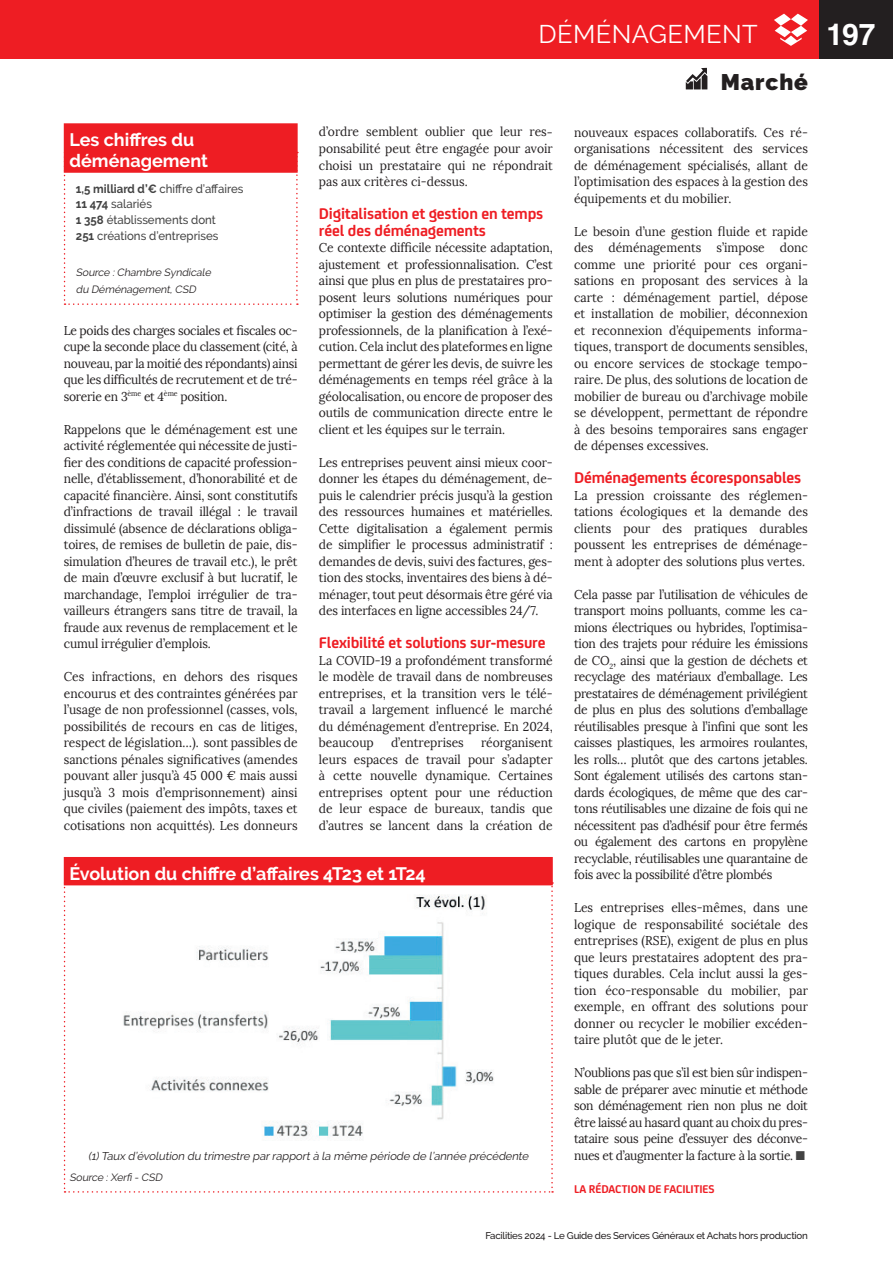
<style>
.page{position:relative;width:893px;height:1263px;background:#fff}
.page>*{position:absolute;margin:0;border:0;box-sizing:border-box;transform-origin:0 0}
.t1{font:700 30px "Helvetica LT Std";color:#fff}
.t2{font:25.5px "Raleway";letter-spacing:.015em;color:#fff}
.t3{font:900 22.5px "Raleway";letter-spacing:.04em;color:#231f20}
.t4{font:700 18px/21px "Raleway";color:#fff}
.t5{font:700 16.5px/16.5px "FS Joey";letter-spacing:-.01em;color:#ee1d23}
.t6{font:12.75px/16.5px "Lora";letter-spacing:-.005em;color:#231f20;text-align:justify;scale:.95 1}
.t7{font:500 12px/15.8px "Raleway";color:#434343;scale:.95 1}
.t8{font:700 12px "FS Joey";letter-spacing:-.01em;color:#ee1d23}
.t9{font:italic 11.25px "Raleway";color:#231f20}
.t10{font:italic 10.5px/16.5px "Raleway";color:#231f20}
.t11{font:500 9.75px "Raleway";letter-spacing:-.025em;color:#231f20}
.s1{font-weight:700}
.s2{color:#434343}
</style>
<div class="page">
<div style="left:819px;top:0;width:74px;height:58px;background:#231f20"></div>
<div style="left:0;top:0;width:819px;height:58px;background:#ee1d23"></div>
<svg style="left:686px;top:68px;width:21px;height:21px"></svg>
<svg style="left:774px;top:14px;width:34px;height:32px"></svg>
<svg style="left:64px;top:174px;width:234px;height:131px"></svg>
<div style="left:65px;top:124px;width:232px;height:48px;background:#ee1d23"></div>
<div style="left:64px;top:123px;width:234px;height:50px;border:2px solid #ee1d23"></div>
<svg style="left:64px;top:885px;width:489px;height:308px"></svg>
<div style="left:65px;top:858px;width:487px;height:27px;background:#ee1d23"></div>
<div style="left:64px;top:857px;width:489px;height:28px;border:2px solid #ee1d23"></div>
<h2 class="t2" style="left:539px;top:19px;width:221px">DÉMÉNAGEMENT</h2>
<h3 class="t4" style="left:70px;top:129px;width:140px">Les chiffres du déménagement</h3>
<p class="t7" style="left:76px;top:180px;width:178px"><span class="s1">1,5 milliard d’€</span> chiffre d’affaires<br><span class="s1">11 474</span> salariés<br><span class="s1">1 358</span> établissements dont<br><span class="s1">251</span> créations d’entreprises</p>
<p class="t10" style="left:76px;top:264px;width:139px">Source :Chambre Syndicale du -Déménagement, CSD</p>
<p class="t6" style="left:64px;top:322px;width:248px">Le poids des charges sociales et fiscales oc&shy;cupe la seconde place du classement (cité, à nouveau, par la moitié des répondants) ainsi que les difficultés de recrutement et de tré&shy;sorerie en 3<sup>ème</sup> et 4<sup>ème</sup> position.</p>
<p class="t6" style="left:64px;top:421px;width:248px">Rappelons que le déménagement est une activité réglementée qui nécessite de justi&shy;fier des conditions de capacité profession&shy;nelle, d’établissement, d’honorabilité et de capacité financière. Ainsi, sont constitutifs d’infractions de travail illégal : le travail dissimulé (absence de déclarations obliga&shy;toires, de remises de bulletin de paie, dis&shy;simulation d’heures de travail etc.), le prêt de main d’œuvre exclusif à but lucratif, le marchandage, l’emploi irrégulier de tra&shy;vailleurs étrangers sans titre de travail, la fraude aux revenus de remplacement et le cumul irrégulier d’emplois.</p>
<p class="t6" style="left:64px;top:668px;width:248px">Ces infractions, en dehors des risques encourus et des contraintes générées par l’usage de non professionnel (casses, vols, possibilités de recours en cas de litiges, respect de législation…). sont passibles de sanctions pénales significatives (amendes pouvant aller jusqu’à 45 000 € mais aussi jusqu’à 3 mois d’emprisonnement) ainsi que civiles (paiement des impôts, taxes et cotisations non acquittés). Les donneurs</p>
<p class="t6" style="left:319px;top:124px;width:248px">d’ordre semblent oublier que leur res&shy;ponsabilité peut être engagée pour avoir choisi un prestataire qui ne répondrait pas aux critères ci-dessus.</p>
<p class="t5" style="left:319px;top:204px;width:226px">Digitalisation et gestion en temps réel des déménagements</p>
<p class="t6" style="left:319px;top:239px;width:248px">Ce contexte difficile nécessite adaptation, ajustement et professionnalisation. C’est ainsi que plus en plus de prestataires pro&shy;posent leurs solutions numériques pour optimiser la gestion des déménagements professionnels, de la planification à l’exé&shy;cution. Cela inclut des plateformes en ligne permettant de gérer les devis, de suivre les déménagements en temps réel grâce à la géolocalisation, ou encore de proposer des outils de communication directe entre le client et les équipes sur le terrain.</p>
<p class="t6" style="left:319px;top:454px;width:248px">Les entreprises peuvent ainsi mieux coor&shy;donner les étapes du déménagement, de&shy;puis le calendrier précis jusqu’à la gestion des ressources humaines et matérielles.<br>Cette digitalisation a également permis de simplifier le processus administratif : demandes de devis, suivi des factures, ges&shy;tion des stocks, inventaires des biens à dé&shy;ménager, tout peut désormais être géré via des interfaces en ligne accessibles 24/7.</p>
<p class="t5" style="left:319px;top:633px;width:228px">Flexibilité et solutions sur-mesure</p>
<p class="t6" style="left:319px;top:652px;width:248px">La COVID-19 a profondément transformé le modèle de travail dans de nombreuses entreprises, et la transition vers le télé&shy;travail a largement influencé le marché du déménagement d’entreprise. En 2024, beaucoup</p>
<p class="t6" style="left:319px;top:734px;width:248px;text-indent:162px">réorganisent leurs espaces de travail pour s’adapter à cette nouvelle dynamique. Certaines entreprises optent pour une réduction de leur espace de bureaux, tandis que d’autres se lancent dans la création de</p>
<p class="t6" style="left:391px;top:734px;width:78px">d’entreprises</p>
<h3 class="t4" style="left:70px;top:863px;width:358px">Évolution du chiffre d’affaires 4T23 et 1T24</h3>
<p class="t9" style="left:88px;top:1149px;width:444px">(1) Taux d’évolution du trimestre par rapport à la même période de l’année précédente</p>
<p class="t10" style="left:70px;top:1168px;width:96px">Source : Xerfi - CSD</p>
<h3 class="t3" style="left:721px;top:69px;width:89px">Marché</h3>
<p class="t6" style="left:574px;top:124px;width:248px">nouveaux espaces collaboratifs. Ces ré&shy;organisations nécessitent des services de déménagement spécialisés, allant de l’optimisation des espaces à la gestion des équipements et du mobilier.</p>
<p class="t6" style="left:574px;top:223px;width:248px">Le besoin d’une gestion fluide et rapide des déménagements s’impose donc comme une priorité pour ces organi&shy;sations en proposant des services à la carte : déménagement partiel, dépose et installation de mobilier, déconnexion et reconnexion d’équipements informa&shy;tiques, transport de documents sensibles, ou encore services de stockage tempo&shy;raire. De plus, des solutions de location de mobilier de bureau ou d’archivage mobile se développent, permettant de répondre à des besoins temporaires sans engager de dépenses excessives.</p>
<p class="t5" style="left:574px;top:468px;width:229px">Déménagements écoresponsables</p>
<p class="t6" style="left:574px;top:487px;width:248px">La pression croissante des réglemen&shy;tations écologiques et la demande des clients pour des pratiques durables poussent les entreprises de déménage&shy;ment à adopter des solutions plus vertes.</p>
<p class="t6" style="left:574px;top:586px;width:248px">Cela passe par l’utilisation de véhicules de transport moins polluants, comme les ca&shy;mions électriques ou hybrides, l’optimisa&shy;tion des trajets pour réduire les émissions de CO<sub>2</sub>, ainsi que la gestion de déchets et recyclage des matériaux d’emballage. Les prestataires de déménagement privilégient de plus en plus des solutions d’emballage réutilisables presque à l’infini que sont les caisses plastiques, les armoires roulantes, les rolls… plutôt que des cartons jetables.<br>Sont également utilisés des cartons stan&shy;dards écologiques, de même que des car&shy;tons réutilisables une dizaine de fois qui ne nécessitent pas d’adhésif pour être fermés ou également des cartons en propylène recyclable, réutilisables une quarantaine de fois avec la possibilité d’être plombés</p>
<p class="t6" style="left:574px;top:899px;width:248px">Les entreprises elles-mêmes, dans une logique de responsabilité sociétale des entreprises (RSE), exigent de plus en plus que leurs prestataires adoptent des pra&shy;tiques durables. Cela inclut aussi la ges&shy;tion éco-responsable du mobilier, par exemple, en offrant des solutions pour donner ou recycler le mobilier excéden&shy;taire plutôt que de le jeter.</p>
<p class="t6" style="left:574px;top:1064px;width:248px">N’oublions pas que s’il est bien sûr indispen&shy;sable de préparer avec minutie et méthode son déménagement rien non plus ne doit être laissé au hasard quant au choix du pres&shy;tataire sous peine d’essuyer des déconve&shy;nues et d’augmenter la facture à la sortie. <span class="s2">■</span></p>
<p class="t8" style="left:574px;top:1180px;width:142px">LA RÉDACTION DE FACILITIES</p>
<p class="t11" style="left:485px;top:1230px;width:324px">Facilities 2024 - Le Guide des Services Généraux et Achats hors production</p>
<h1 class="t1" style="left:827px;top:16px;width:50px">197</h1>
</div>
